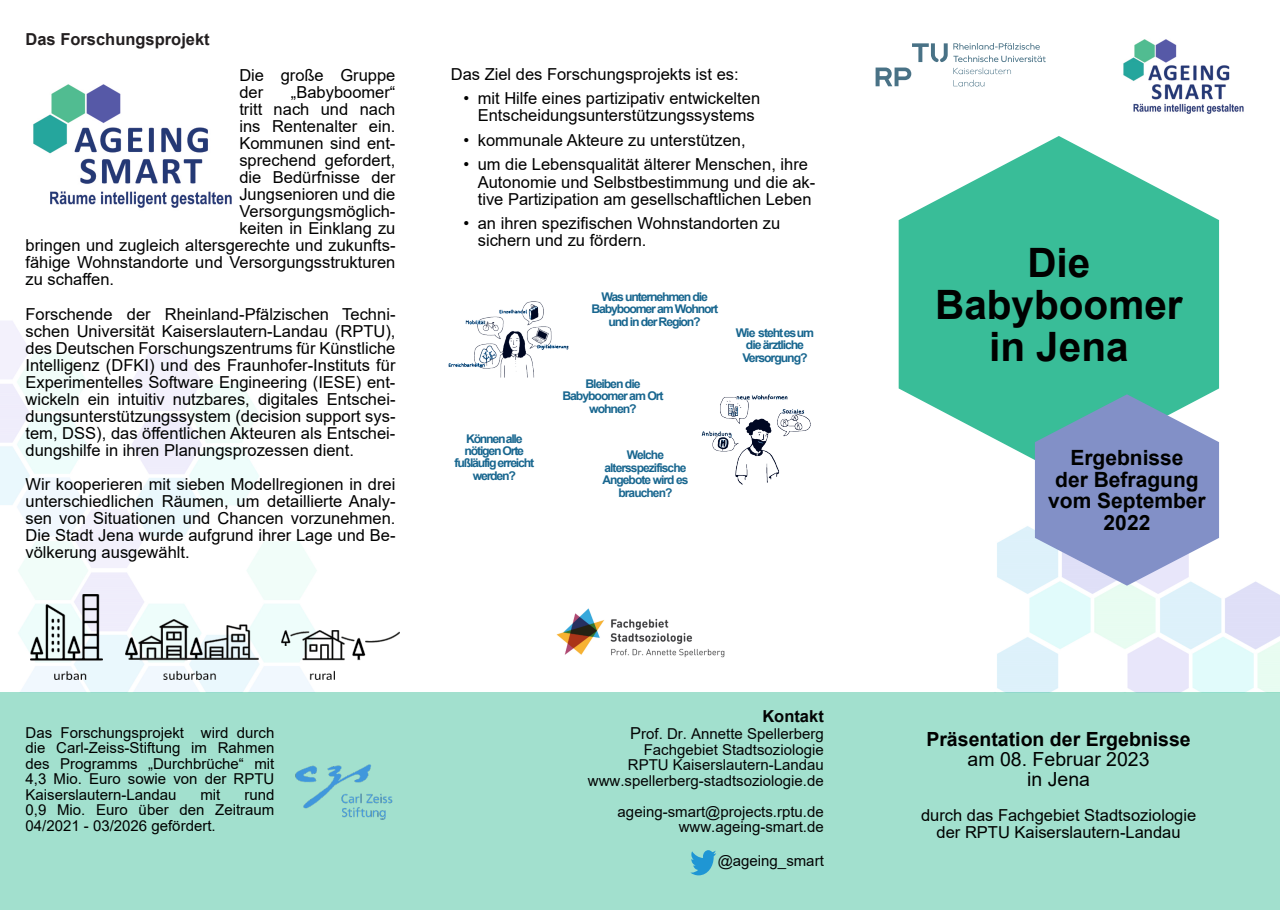
<style>
.page{position:relative;width:1280px;height:910px;background:#fff}
.page>*{position:absolute;margin:0;border:0;box-sizing:border-box;transform-origin:0 0}
.t1{font:700 40.5px/41.8px "Arial";color:#000100;text-align:center}
.t2{font:700 21px/21.8px "Arial";color:#000100;text-align:center}
.t3{font:700 19.5px "Arial";color:#000100}
.t4{font:19.5px/20.1px "Arial";color:#000100;text-align:center}
.t5{font:16.5px/17.1px "Arial";color:#000100}
.t6{font:700 16.5px "Arial";color:#231f20}
.t7{font:700 16.5px "Arial";color:#030404}
.t8{font:15px/15.5px "Arial";color:#000100;text-align:justify}
.t9{font:15px/15.5px "Arial";color:#030404;text-align:right}
.t10{font:700 12px/12.5px "Arial";letter-spacing:-.085em;color:#18668f;text-align:center}
.s1{font-size:16.5px}
</style>
<div class="page">
<img style="left:0;top:62px;width:1280px;height:630px">
<div style="left:0;top:692px;width:1280px;height:218px;background:#a2e0ce"></div>
<svg style="left:690px;top:850px;width:26px;height:25px"></svg>
<img style="left:1120px;top:39px;width:127px;height:83px">
<img style="left:295px;top:764px;width:98px;height:56px">
<img style="left:26px;top:69px;width:213px;height:154px">
<svg style="left:899px;top:136px;width:320px;height:337px;fill:#39bd98"></svg>
<svg style="left:1035px;top:394px;width:184px;height:192px;background:#8ca3cb"></svg>
<svg style="left:875px;top:68px;width:36px;height:18px"></svg>
<svg style="left:953px;top:80px;width:31px;height:7px"></svg>
<svg style="left:953px;top:68px;width:58px;height:6px"></svg>
<svg style="left:912px;top:43px;width:134px;height:19px"></svg>
<img style="left:448px;top:302px;width:120px;height:75px">
<img style="left:701px;top:394px;width:109px;height:91px">
<img style="left:551px;top:604px;width:178px;height:60px">
<img style="left:30px;top:594px;width:72px;height:85px">
<img style="left:282px;top:631px;width:118px;height:48px">
<img style="left:126px;top:620px;width:133px;height:59px">
<p class="t6" style="left:26px;top:33px;width:186px">Das Forschungsprojekt</p>
<p class="t5" style="left:239px;top:68px;width:158px">Die große Gruppe der</p>
<p class="t5" style="left:291px;top:85px;width:106px">„Babyboomer“</p>
<p class="t5" style="left:239px;top:102px;width:158px">tritt nach und nach</p>
<p class="t5" style="left:239px;top:119px;width:158px">ins Rentenalter ein.</p>
<p class="t5" style="left:239px;top:136px;width:158px">Kommunen sind ent-</p>
<p class="t5" style="left:239px;top:153px;width:158px">sprechend gefordert,</p>
<p class="t5" style="left:239px;top:170px;width:158px">die Bedürfnisse der</p>
<p class="t5" style="left:239px;top:187px;width:158px">Jungsenioren und die</p>
<p class="t5" style="left:239px;top:204px;width:158px">Versorgungsmöglich-</p>
<p class="t5" style="left:239px;top:221px;width:158px">keiten in Einklang zu</p>
<p class="t5" style="left:26px;top:239px;width:371px">bringen und zugleich altersgerechte und zukunfts-</p>
<p class="t5" style="left:26px;top:256px;width:371px">fähige Wohnstandorte und Versorgungsstrukturen</p>
<p class="t5" style="left:26px;top:273px;width:90px">zu schaffen.</p>
<p class="t5" style="left:26px;top:307px;width:371px;text-align:justify">Forschende der Rheinland-Pfälzischen Techni&shy;schen Universität Kaiserslautern-Landau (RPTU), des Deutschen Forschungszentrums für Künstliche Intelligenz (DFKI) und des Fraunhofer-Instituts für Experimentelles Software Engineering (IESE) ent&shy;wickeln ein intuitiv nutzbares, digitales Entschei&shy;dungsunterstützungssystem (decision support sys&shy;tem, DSS), das öffentlichen Akteuren als Entschei&shy;dungshilfe in ihren Planungsprozessen dient.</p>
<p class="t5" style="left:26px;top:477px;width:371px;text-align:justify">Wir kooperieren mit sieben Modellregionen in drei unterschiedlichen Räumen, um detaillierte Analy&shy;sen von Situationen und Chancen vorzunehmen.<br>Die Stadt Jena wurde aufgrund ihrer Lage und Be&shy;völkerung ausgewählt.</p>
<p class="t5" style="left:451px;top:67px;width:289px">Das Ziel des Forschungsprojekts ist es:</p>
<p class="t5" style="left:463px;top:92px;width:298px;text-align:center">• mit Hilfe eines partizipativ entwickelten<br>Entscheidungsunterstützungssystems</p>
<p class="t5" style="left:463px;top:133px;width:284px">• kommunale Akteure zu unterstützen,</p>
<p class="t5" style="left:478px;top:158px;width:339px;text-indent:-14px">• um die Lebensqualität älterer Menschen, ihre<br>Autonomie und Selbstbestimmung und die ak&shy;tive Partizipation am gesellschaftlichen Leben</p>
<p class="t5" style="left:478px;top:216px;width:304px;text-indent:-14px">• an ihren spezifischen Wohnstandorten zu sichern und zu fördern.</p>
<p class="t10" style="left:455px;top:433px;width:81px">Könnenalle nötigen Orte fußläufig erreicht werden?</p>
<p class="t10" style="left:591px;top:292px;width:128px">Was unternehmen die<br>Babyboomer am Wohnort und in der Region?</p>
<p class="t10" style="left:562px;top:379px;width:103px">Bleiben die<br>Babyboomer am Ort wohnen?</p>
<p class="t10" style="left:602px;top:450px;width:88px">Welche altersspezifische<br>Angebote wird es brauchen?</p>
<p class="t10" style="left:736px;top:327px;width:80px">Wie stehtesum die ärztliche<br>Versorgung?</p>
<p class="t8" style="left:26px;top:726px;width:250px">Das Forschungsprojekt wird durch die Carl-Zeiss-Stiftung im Rahmen des Programms „Durchbrüche“ mit 4,3 Mio. Euro sowie von der RPTU Kaiserslautern-Landau</p>
<p class="t8" style="left:26px;top:788px;width:250px;text-indent:219px">rund 0,9 Mio. Euro über den Zeitraum 04/2021 - 03/2026 gefördert.</p>
<p class="t8" style="left:200px;top:788px;width:21px">mit</p>
<p class="t7" style="left:762px;top:710px;width:63px">Kontakt</p>
<p class="t9" style="left:588px;top:728px;width:237px"><span class="s1">P</span>rof. Dr. Annette Spellerberg<br>Fachgebiet Stadtsoziologie<br>RPTU Kaiserslautern-Landau www.spellerberg-stadtsoziologie.de</p>
<p class="t9" style="left:618px;top:805px;width:208px">ageing-smart@projects.rptu.de www.ageing-smart.de</p>
<p class="t9" style="left:718px;top:854px;width:108px">@ageing_smart</p>
<h1 class="t1" style="left:935px;top:246px;width:249px">Die<br>Babyboomer in Jena</h1>
<p class="t2" style="left:1048px;top:449px;width:159px">Ergebnisse<br>der Befragung vom September<br>2022</p>
<p class="t3" style="left:926px;top:732px;width:266px">Präsentation der Ergebnisse</p>
<p class="t4" style="left:967px;top:751px;width:184px">am 08. Februar 2023 in Jena</p>
<p class="t5" style="left:921px;top:808px;width:277px;text-align:center">durch das Fachgebiet Stadtsoziologie der RPTU Kaiserslautern-Landau</p>
</div>
